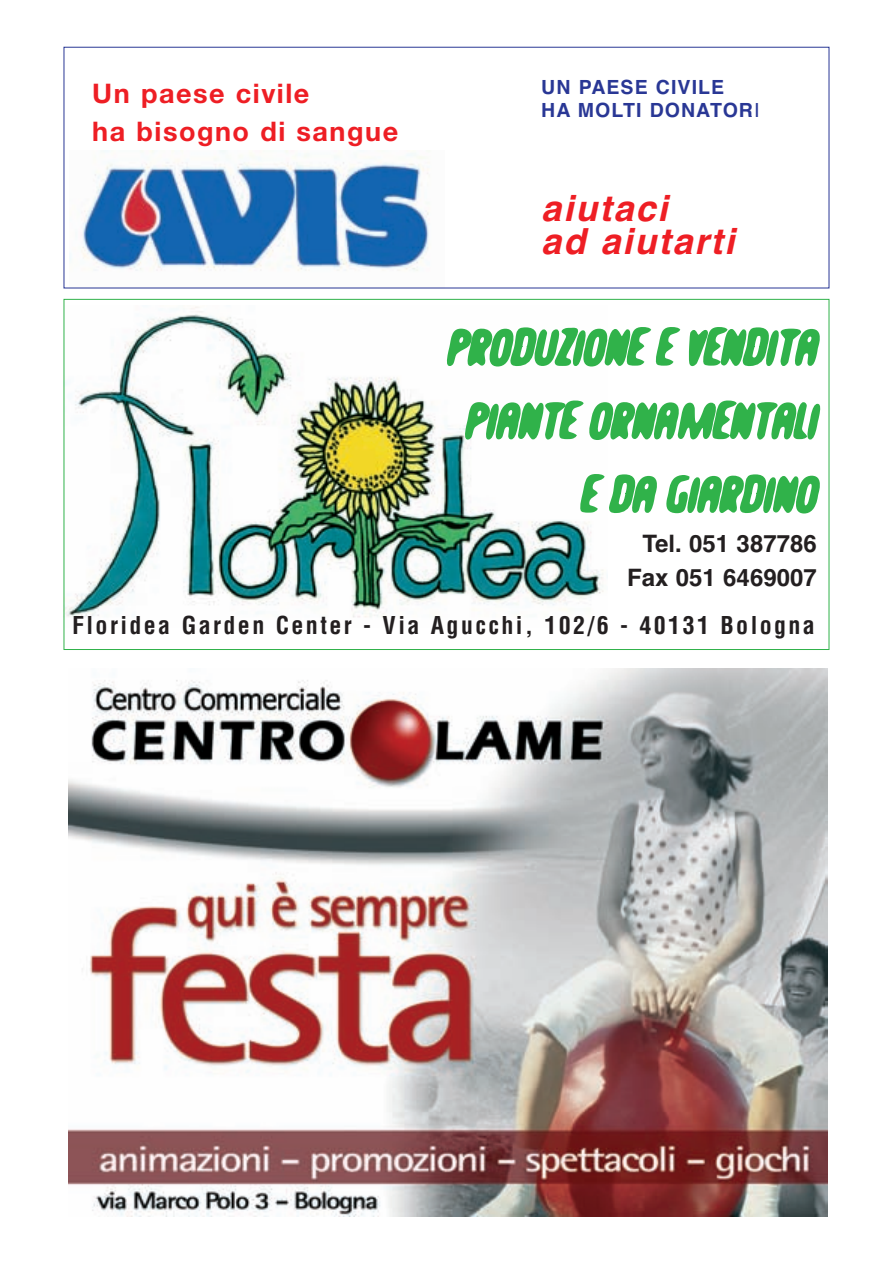
<style>
.page{position:relative;width:893px;height:1263px;background:#fff}
.page>*{position:absolute;margin:0;border:0;box-sizing:border-box;transform-origin:0 0}
.t1{font:italic 54px/73.5px "Balcony Angels";color:#30b24a;text-align:right}
.t2{font:italic 700 36px/33px "Helvetica";color:#ee1e24}
.t3{font:700 27px/38.7px "Helvetica Neue";letter-spacing:.055em;color:#ee1e24}
.t4{font:700 condensed 24px "Helvetica";letter-spacing:.1em;color:#231f20}
.t5{font:700 24px/34.5px "Helvetica";color:#231f20;text-align:right}
.t6{font:700 19.5px/23.4px "Helvetica";letter-spacing:.055em;color:#293795}
.s1{font-weight:400}
</style>
<div class="page">
<img style="left:66px;top:307px;width:538px;height:311px">
<img style="left:68px;top:668px;width:759px;height:548px">
<img style="left:70px;top:151px;width:360px;height:120px">
<div style="left:64px;top:47px;width:765px;height:241px;border:1px solid #293795"></div>
<p class="t3" style="left:92px;top:76px;width:307px">Un paese civile<br>ha bisogno di sangue</p>
<p class="t6" style="left:541px;top:77px;width:220px">UN PAESE CIVILE<br>HA MOLTI DONATOR<span class="s1">I</span></p>
<h2 class="t2" style="left:541px;top:195px;width:202px">aiutaci<br>ad aiutarti</h2>
<h1 class="t1" style="left:445px;top:316px;width:381px">PRODUZIONE E VENDITA<br>PIANTE ORNAMENTALI<br>E DA GIARDINO</h1>
<p class="t5" style="left:627px;top:528px;width:191px">Tel. 051 387786<br>Fax 051 6469007</p>
<p class="t4" style="left:72px;top:616px;width:744px">Floridea Garden Center - Via Agucchi, 102/6 - 40131 Bologna</p>
</div>
